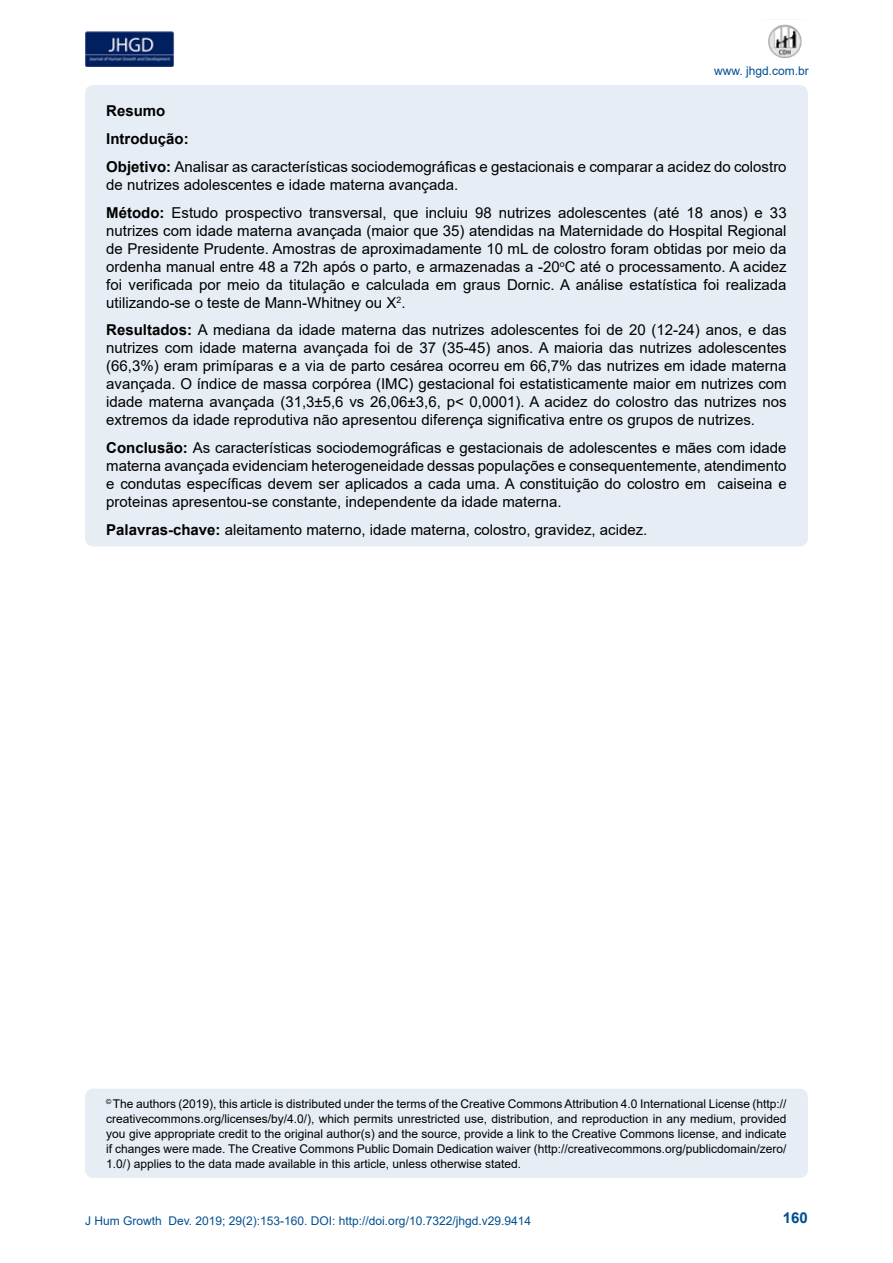
<style>
.page{position:relative;width:893px;height:1263px;background:#fff}
.page>*{position:absolute;margin:0;border:0;box-sizing:border-box;transform-origin:0 0}
.t1{font:15px/18px "Arial";color:#000;text-align:justify}
.t2{font:700 15px "Arial";color:#004f91}
.t3{font:12px/15px "Arial";color:#000;text-align:justify}
.t4{font:12px "Arial";color:#004f91}
.s1{font-weight:700}
</style>
<div class="page">
<img style="left:85px;top:31px;width:89px;height:36px">
<img style="left:768px;top:24px;width:34px;height:34px">
<div style="left:85px;top:1089px;width:723px;height:89px;background:#e6edf4;border-radius:9px"></div>
<div style="left:85px;top:85px;width:723px;height:461px;background:#e6edf4;border-radius:8px"></div>
<p class="t4" style="left:714px;top:63px;width:96px">www. jhgd.com.br</p>
<p class="t1" style="left:106px;top:97px;width:682px;line-height:27.8px;text-align:left"><span class="s1">Resumo<br>Introdução:<br>Objetivo:</span> Analisar as características sociodemográficas e gestacionais e comparar a acidez do colostro</p>
<p class="t1" style="left:106px;top:171px;width:682px;line-height:27.8px">de nutrizes adolescentes e idade materna avançada.<br><span class="s1">Método:</span> Estudo prospectivo transversal, que incluiu 98 nutrizes adolescentes (até 18 anos) e 33</p>
<p class="t1" style="left:106px;top:221px;width:682px">nutrizes com idade materna avançada (maior que 35) atendidas na Maternidade do Hospital Regional de Presidente Prudente. Amostras de aproximadamente 10 mL de colostro foram obtidas por meio da ordenha manual entre 48 a 72h após o parto, e armazenadas a -20<sup>o</sup>C até o processamento. A acidez foi verificada por meio da titulação e calculada em graus Dornic. A análise estatística foi realizada utilizando-se o teste de Mann-Whitney ou X<sup>2</sup>.</p>
<p class="t1" style="left:106px;top:321px;width:682px"><span class="s1">Resultados:</span> A mediana da idade materna das nutrizes adolescentes foi de 20 (12-24) anos, e das nutrizes com idade materna avançada foi de 37 (35-45) anos. A maioria das nutrizes adolescentes (66,3%) eram primíparas e a via de parto cesárea ocorreu em 66,7% das nutrizes em idade materna avançada. O índice de massa corpórea (IMC) gestacional foi estatisticamente maior em nutrizes com idade materna avançada (31,3±5,6 vs 26,06±3,6, p&lt; 0,0001). A acidez do colostro das nutrizes nos extremos da idade reprodutiva não apresentou diferença significativa entre os grupos de nutrizes.</p>
<p class="t1" style="left:106px;top:439px;width:682px"><span class="s1">Conclusão:</span> As características sociodemográficas e gestacionais de adolescentes e mães com idade materna avançada evidenciam heterogeneidade dessas populações e consequentemente, atendimento e condutas específicas devem ser aplicados a cada uma. A constituição do colostro em caiseina e proteinas apresentou-se constante, independente da idade materna.</p>
<p class="t1" style="left:106px;top:520px;width:543px"><span class="s1">Palavras-chave:</span> aleitamento materno, idade materna, colostro, gravidez, acidez.</p>
<p class="t3" style="left:106px;top:1096px;width:682px"><sup>©</sup> The authors (2019), this article is distributed under the terms of the Creative Commons Attribution 4.0 International License (http:// creativecommons.org/licenses/by/4.0/), which permits unrestricted use, distribution, and reproduction in any medium, provided you give appropriate credit to the original author(s) and the source, provide a link to the Creative Commons license, and indicate if changes were made. The Creative Commons Public Domain Dedication waiver (http://creativecommons.org/publicdomain/zero/ 1.0/) applies to the data made available in this article, unless otherwise stated.</p>
<p class="t4" style="left:85px;top:1212px;width:448px">J Hum Growth Dev. 2019; 29(2):153-160. DOI: http://doi.org/10.7322/jhgd.v29.9414</p>
<p class="t2" style="left:783px;top:1207px;width:27px">160</p>
</div>
